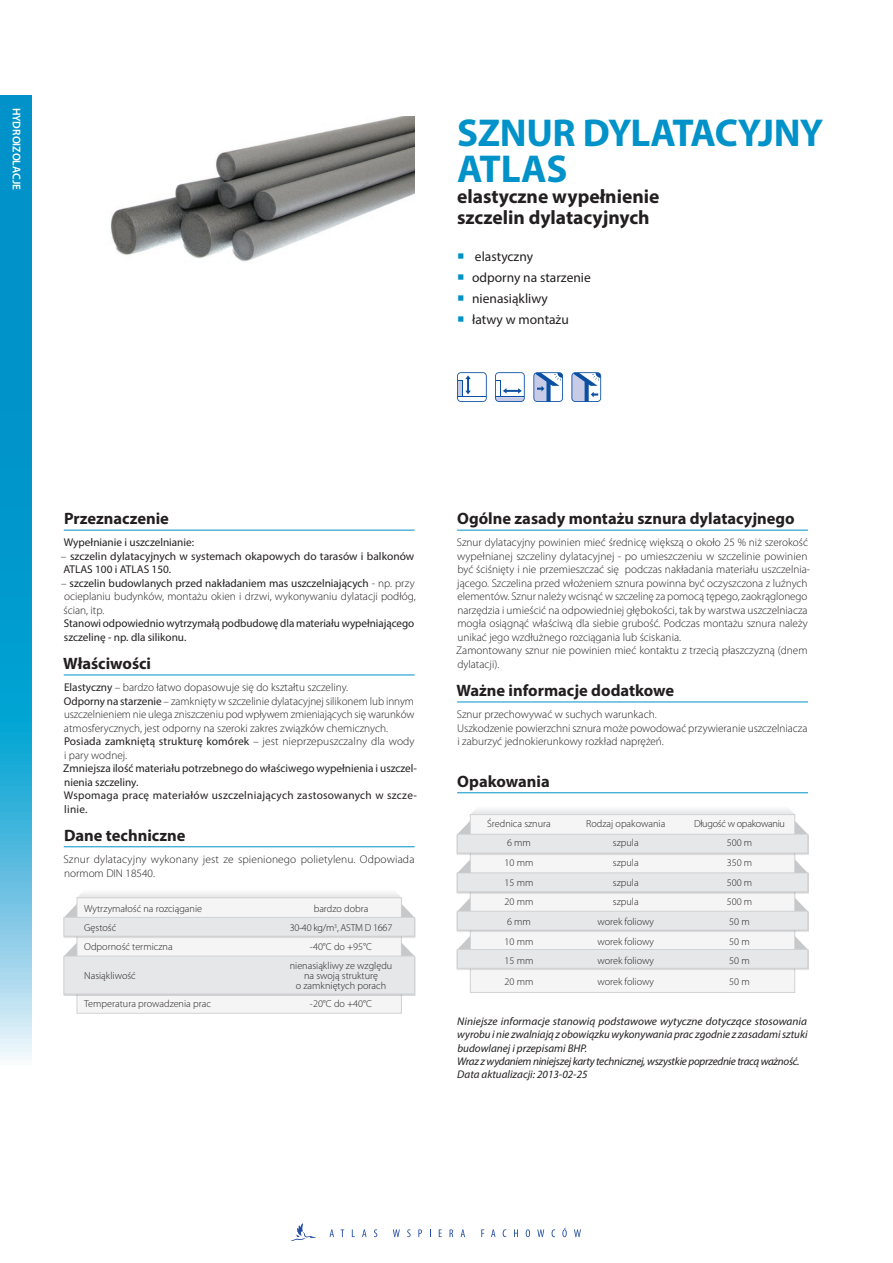
<style>
.page{position:relative;width:893px;height:1263px;background:#fff}
.page>*{position:absolute;margin:0;border:0;box-sizing:border-box;transform-origin:0 0}
.t1{font:700 39px/36px "Myriad Pro";letter-spacing:-.01em;color:#0092c8}
.t2{font:700 19.5px/21px "Myriad Pro";color:#231f20}
.t3{font:700 16.5px "Myriad Pro";color:#231f20}
.t4{font:13.5px/21px "Myriad Pro";color:#231f20}
.t5{font:300 11.25px/13.5px "Myriad Pro";color:#231f20}
.t6{font:11.25px/13.5px "Myriad Pro";color:#231f20}
.t7{font:600 11.25px "Myriad Pro";color:#fff}
.t8{font:italic 11.1px/13.4px "Myriad Pro";color:#231f20}
.t9{font:300 10.2px/10.2px "Myriad Pro";color:#231f20;text-align:center}
.t10{font:300 10.2px "Myriad Pro";letter-spacing:-.025em;color:#231f20}
.s1{font-weight:300}
.s2{font-weight:400}
</style>
<div class="page">
<svg style="left:293px;top:1223px;width:23px;height:17px"></svg>
<svg style="left:330px;top:1229px;width:4px;height:8px"></svg>
<svg style="left:341px;top:1229px;width:3px;height:8px"></svg>
<svg style="left:362px;top:1229px;width:4px;height:8px"></svg>
<svg style="left:374px;top:1229px;width:3px;height:8px"></svg>
<svg style="left:393px;top:1229px;width:7px;height:8px"></svg>
<svg style="left:407px;top:1229px;width:4px;height:8px"></svg>
<svg style="left:418px;top:1229px;width:4px;height:8px"></svg>
<svg style="left:439px;top:1229px;width:3px;height:8px"></svg>
<svg style="left:450px;top:1229px;width:3px;height:8px"></svg>
<svg style="left:461px;top:1229px;width:4px;height:8px"></svg>
<svg style="left:481px;top:1229px;width:3px;height:8px"></svg>
<svg style="left:491px;top:1229px;width:4px;height:8px"></svg>
<svg style="left:503px;top:1229px;width:3px;height:8px"></svg>
<svg style="left:514px;top:1229px;width:4px;height:8px"></svg>
<svg style="left:526px;top:1229px;width:4px;height:8px"></svg>
<svg style="left:537px;top:1229px;width:7px;height:8px"></svg>
<svg style="left:552px;top:1229px;width:3px;height:8px"></svg>
<svg style="left:562px;top:1228px;width:5px;height:9px"></svg>
<svg style="left:574px;top:1229px;width:7px;height:8px"></svg>
<img style="left:110px;top:117px;width:305px;height:145px">
<hr style="left:64px;top:530px;width:351px;height:1px;background:#0092c8">
<hr style="left:64px;top:675px;width:351px;height:1px;background:#0092c8">
<hr style="left:64px;top:846px;width:351px;height:1px;background:#0092c8">
<hr style="left:457px;top:530px;width:351px;height:1px;background:#0092c8">
<hr style="left:457px;top:702px;width:351px;height:1px;background:#0092c8">
<hr style="left:457px;top:792px;width:351px;height:1px;background:#0092c8">
<div style="left:77px;top:898px;width:324px;height:115px;background:#f5f5f6"></div>
<svg style="left:64px;top:904px;width:13px;height:13px"></svg>
<svg style="left:401px;top:904px;width:13px;height:13px"></svg>
<div style="left:63px;top:917px;width:353px;height:21px;background:#d0d1d3"></div>
<div style="left:64px;top:917px;width:351px;height:19px;background:#e6e7e9;border:1px solid #d1d2d4"></div>
<svg style="left:64px;top:942px;width:13px;height:14px"></svg>
<svg style="left:401px;top:942px;width:13px;height:14px"></svg>
<div style="left:63px;top:956px;width:353px;height:40px;background:#ceced0"></div>
<div style="left:64px;top:956px;width:351px;height:38px;background:#e6e7e9;border:1px solid #d1d2d4"></div>
<div style="left:470px;top:814px;width:325px;height:178px;background:#f5f5f6;border:1px solid #d1d2d4"></div>
<svg style="left:457px;top:821px;width:13px;height:13px"></svg>
<svg style="left:795px;top:821px;width:13px;height:13px"></svg>
<div style="left:457px;top:834px;width:352px;height:21px;background:#cfcfd0"></div>
<div style="left:457px;top:834px;width:351px;height:19px;background:#e6e7e9;border:1px solid #d1d2d4"></div>
<svg style="left:457px;top:859px;width:13px;height:14px"></svg>
<svg style="left:795px;top:859px;width:13px;height:14px"></svg>
<div style="left:457px;top:873px;width:352px;height:21px;background:#cececf"></div>
<div style="left:457px;top:873px;width:351px;height:19px;background:#e6e7e9;border:1px solid #d1d2d4"></div>
<svg style="left:457px;top:898px;width:13px;height:13px"></svg>
<svg style="left:795px;top:898px;width:13px;height:13px"></svg>
<div style="left:457px;top:911px;width:352px;height:21px;background:#ceced0"></div>
<div style="left:457px;top:911px;width:351px;height:19px;background:#e6e7e9;border:1px solid #d1d2d4"></div>
<svg style="left:458px;top:936px;width:12px;height:13px"></svg>
<svg style="left:795px;top:936px;width:12px;height:13px"></svg>
<div style="left:457px;top:949px;width:352px;height:21px;background:#d1d2d4"></div>
<div style="left:457px;top:949px;width:351px;height:19px;background:#e6e7e9;border:1px solid #d1d2d4"></div>
<svg style="left:457px;top:372px;width:30px;height:30px"></svg>
<svg style="left:495px;top:372px;width:30px;height:30px"></svg>
<svg style="left:533px;top:372px;width:30px;height:30px"></svg>
<svg style="left:571px;top:372px;width:30px;height:30px"></svg>
<svg style="left:0;top:95px;width:32px;height:965px;background:#27a6d4"></svg>
<p class="t7" style="left:24px;top:108px;width:84px;rotate:90deg">HYDROIZOLACJE</p>
<h1 class="t1" style="left:457px;top:114px;width:368px">SZNUR DYLATACYJNY<br>ATLAS</h1>
<h2 class="t2" style="left:457px;top:185px;width:204px">elastyczne wypełnienie szczelin dylatacyjnych</h2>
<p class="t4" style="left:472px;top:245px;width:120px">elastyczny<br>odporny na starzenie nienasiąkliwy<br>łatwy w montażu</p>
<h3 class="t3" style="left:64px;top:508px;width:106px">Przeznaczenie</h3>
<p class="t6" style="left:64px;top:536px;width:132px">Wypełnianie i uszczelnianie:</p>
<p class="t6" style="left:61px;top:549px;width:355px"><span class="s1">–</span> szczelin dylatacyjnych w systemach okapowych do tarasów i balkonów<br>ATLAS 100 i ATLAS 150.</p>
<p class="t5" style="left:61px;top:576px;width:356px;text-align:justify">– <span class="s2">szczelin budowlanych przed nakładaniem mas uszczelniających</span> - np. przy ocieplaniu budynków, montażu okien i drzwi, wykonywaniu dylatacji podłóg, ścian, itp.</p>
<p class="t6" style="left:64px;top:617px;width:352px">Stanowi odpowiednio wytrzymałą podbudowę dla materiału wypełniającego szczelinę - np. dla silikonu.</p>
<h3 class="t3" style="left:63px;top:653px;width:90px">Właściwości</h3>
<p class="t5" style="left:64px;top:681px;width:352px"><span class="s2">Elastyczny</span> – bardzo łatwo dopasowuje się do kształtu szczeliny.<br><span class="s2">Odporny na starzenie</span> – zamknięty w szczelinie dylatacyjnej silikonem lub innym uszczelnieniem nie ulega zniszczeniu pod wpływem zmieniających się warunków atmosferycznych, jest odporny na szeroki zakres związków chemicznych.<br><span class="s2">Posiada zamkniętą strukturę komórek</span> – jest nieprzepuszczalny dla wody i pary wodnej.</p>
<p class="t6" style="left:63px;top:761px;width:355px">Zmniejsza ilość materiału potrzebnego do właściwego wypełnienia i uszczel&shy;nienia szczeliny.<br>Wspomaga pracę materiałów uszczelniających zastosowanych w szcze&shy;linie.</p>
<h3 class="t3" style="left:64px;top:825px;width:123px">Dane techniczne</h3>
<p class="t5" style="left:64px;top:852px;width:352px">Sznur dylatacyjny wykonany jest ze spienionego polietylenu. Odpowiada normom DIN 18540.</p>
<p class="t9" style="left:84px;top:903px;width:119px">Wytrzymałość na rozciąganie</p>
<p class="t9" style="left:314px;top:903px;width:56px">bardzo dobra</p>
<p class="t9" style="left:84px;top:922px;width:34px">Gęstość</p>
<p class="t10" style="left:290px;top:921px;width:104px">30-40 kg/m<sup>3</sup>, ASTM D 1667</p>
<p class="t9" style="left:84px;top:941px;width:90px">Odporność termiczna</p>
<p class="t9" style="left:310px;top:941px;width:64px">-40°C do +95°C</p>
<p class="t9" style="left:84px;top:970px;width:53px">Nasiąkliwość</p>
<p class="t9" style="left:290px;top:960px;width:104px">nienasiąkliwy ze względu na swoją strukturę<br>o zamkniętych porach</p>
<p class="t9" style="left:84px;top:999px;width:128px">Temperatura prowadzenia prac</p>
<p class="t9" style="left:310px;top:999px;width:64px">-20°C do +40°C</p>
<h3 class="t3" style="left:457px;top:508px;width:339px">Ogólne zasady montażu sznura dylatacyjnego</h3>
<p class="t5" style="left:456px;top:536px;width:356px">Sznur dylatacyjny powinien mieć średnicę większą o około 25 % niż szerokość wypełnianej szczeliny dylatacyjnej - po umieszczeniu w szczelinie powinien być ściśnięty i nie przemieszczać się podczas nakładania materiału uszczelnia&shy;jącego. Szczelina przed włożeniem sznura powinna być oczyszczona z luźnych elementów. Sznur należy wcisnąć w szczelinę za pomocą tępego, zaokrąglonego narzędzia i umieścić na odpowiedniej głębokości, tak by warstwa uszczelniacza mogła osiągnąć właściwą dla siebie grubość. Podczas montażu sznura należy unikać jego wzdłużnego rozciągania lub ściskania.<br>Zamontowany sznur nie powinien mieć kontaktu z trzecią płaszczyzną (dnem dylatacji).</p>
<h3 class="t3" style="left:456px;top:680px;width:219px">Ważne informacje dodatkowe</h3>
<p class="t5" style="left:457px;top:708px;width:352px">Sznur przechowywać w suchych warunkach.<br>Uszkodzenie powierzchni sznura może powodować przywieranie uszczelniacza i zaburzyć jednokierunkowy rozkład naprężeń.</p>
<h3 class="t3" style="left:457px;top:771px;width:94px">Opakowania</h3>
<p class="t9" style="left:487px;top:818px;width:65px">Średnica sznura</p>
<p class="t9" style="left:586px;top:818px;width:81px">Rodzaj opakowania</p>
<p class="t10" style="left:694px;top:817px;width:93px">Długość w opakowaniu</p>
<p class="t9" style="left:507px;top:838px;width:25px">6 mm</p>
<p class="t9" style="left:613px;top:838px;width:27px">szpula</p>
<p class="t9" style="left:727px;top:838px;width:27px">500 m</p>
<p class="t9" style="left:504px;top:857px;width:30px">10 mm</p>
<p class="t9" style="left:613px;top:857px;width:27px">szpula</p>
<p class="t9" style="left:727px;top:857px;width:27px">350 m</p>
<p class="t9" style="left:504px;top:877px;width:30px">15 mm</p>
<p class="t9" style="left:613px;top:877px;width:27px">szpula</p>
<p class="t9" style="left:727px;top:877px;width:27px">500 m</p>
<p class="t9" style="left:504px;top:897px;width:30px">20 mm</p>
<p class="t9" style="left:613px;top:897px;width:27px">szpula</p>
<p class="t9" style="left:727px;top:897px;width:27px">500 m</p>
<p class="t9" style="left:507px;top:916px;width:25px">6 mm</p>
<p class="t9" style="left:597px;top:916px;width:58px">worek foliowy</p>
<p class="t9" style="left:729px;top:916px;width:22px">50 m</p>
<p class="t9" style="left:504px;top:936px;width:30px">10 mm</p>
<p class="t9" style="left:597px;top:936px;width:58px">worek foliowy</p>
<p class="t9" style="left:729px;top:936px;width:22px">50 m</p>
<p class="t9" style="left:504px;top:956px;width:30px">15 mm</p>
<p class="t9" style="left:597px;top:956px;width:58px">worek foliowy</p>
<p class="t9" style="left:729px;top:956px;width:22px">50 m</p>
<p class="t9" style="left:504px;top:977px;width:30px">20 mm</p>
<p class="t9" style="left:597px;top:977px;width:58px">worek foliowy</p>
<p class="t9" style="left:729px;top:977px;width:22px">50 m</p>
<p class="t8" style="left:457px;top:1014px;width:352px">Niniejsze informacje stanowią podstawowe wytyczne dotyczące stosowania wyrobu i nie zwalniają z obowiązku wykonywania prac zgodnie z zasadami sztuki budowlanej i przepisami BHP.<br>Wraz z wydaniem niniejszej karty technicznej, wszystkie poprzednie tracą ważność.<br>Data aktualizacji: 2013-02-25</p>
</div>
